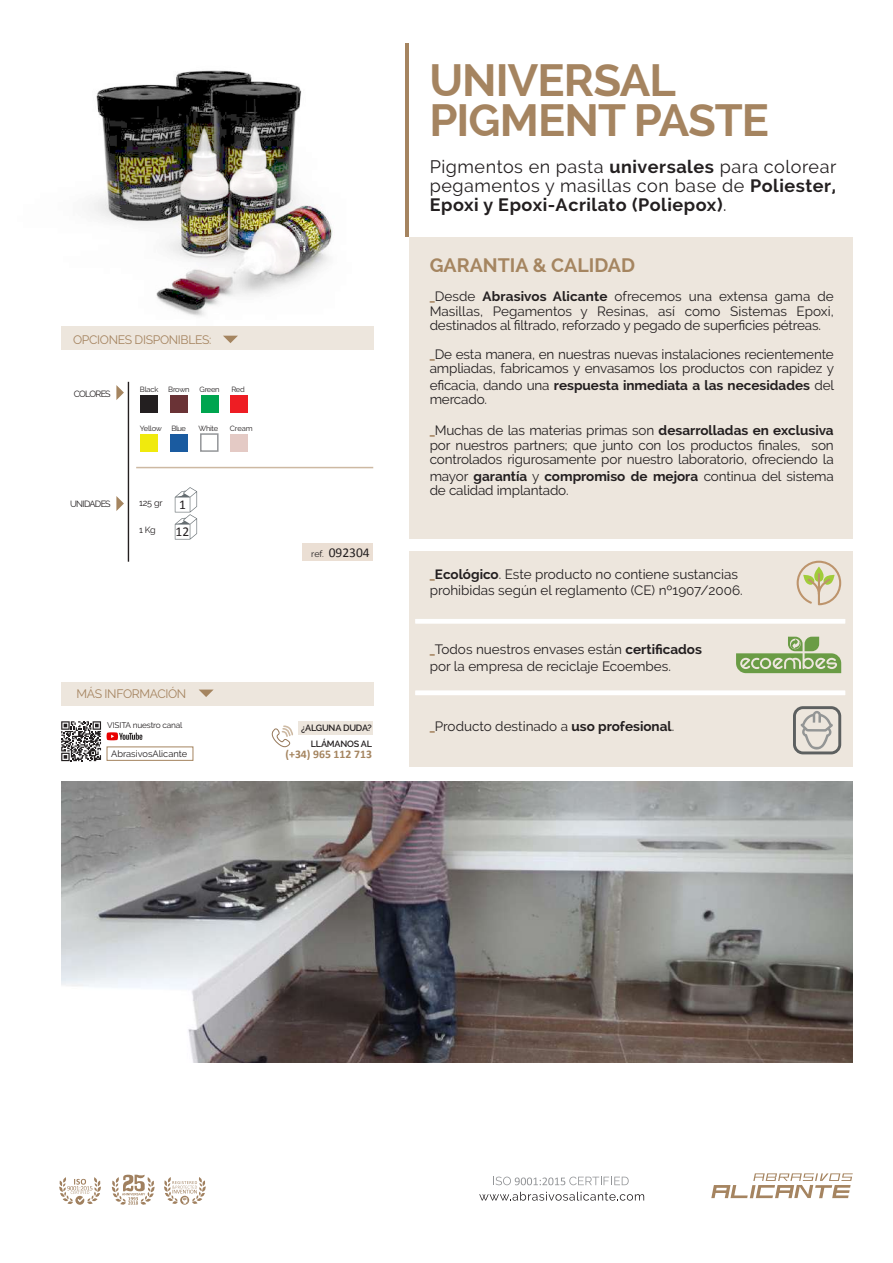
<style>
.page{position:relative;width:893px;height:1263px;background:#fff}
.page>*{position:absolute;margin:0;border:0;box-sizing:border-box;transform-origin:0 0}
.t1{font:700 45.3px/39.6px "Raleway";letter-spacing:-.02em;color:#a58460}
.t2{font:700 19.5px "Raleway";color:#a58560}
.t3{font:18px/19.2px "Raleway";letter-spacing:.03em;color:#231f20;text-align:justify}
.t4{font:13.5px/14.4px "Raleway";letter-spacing:-.01em;color:#231f20}
.t5{font:700 13.5px/14.4px "Raleway";color:#231f20}
.t6{font:13.5px "Calibri";color:#231f20}
.t7{font:12.15px "Raleway";letter-spacing:-.03em;color:#a58460}
.t8{font:700 11.7px "Calibri";color:#a58560}
.t9{font:9.3px "Raleway";color:#231f20}
.t10{font:9px "Raleway";letter-spacing:-.08em;color:#231f20}
.t11{font:600 9px/15.9px "Raleway";letter-spacing:-.02em;color:#231f20;text-align:right}
.t12{font:8.25px "Raleway";letter-spacing:-.02em;color:#231f20}
.t13{font:7.5px "Raleway";letter-spacing:-.03em;color:#231f20}
.s1{font-family:"Raleway";font-size:9px}
.s2{font-weight:700}
.s3{font-weight:700;color:#a58460}
.s4{font-weight:400}
</style>
<div class="page">
<img style="left:61px;top:70px;width:357px;height:276px">
<img style="left:61px;top:782px;width:792px;height:281px">
<div style="left:409px;top:552px;width:444px;height:215px;background:#ede6dd"></div>
<div style="left:409px;top:238px;width:444px;height:301px;background:#ede6dd"></div>
<hr style="left:405px;top:43px;width:4px;height:194px;background:#a58460">
<svg style="left:116px;top:496px;width:8px;height:15px"></svg>
<div style="left:61px;top:327px;width:312px;height:23px;background:#ede6dd"></div>
<hr style="left:415px;top:619px;width:430px;height:4px;background:#fff">
<hr style="left:415px;top:691px;width:430px;height:4px;background:#fff">
<div style="left:61px;top:682px;width:312px;height:23px;background:#ede6dd"></div>
<div style="left:299px;top:721px;width:74px;height:14px;background:#ede6dd"></div>
<svg style="left:271px;top:725px;width:22px;height:23px"></svg>
<div style="left:107px;top:747px;width:86px;height:14px;border:1px solid #a58560"></div>
<svg style="left:61px;top:721px;width:40px;height:40px"></svg>
<svg style="left:107px;top:732px;width:35px;height:8px"></svg>
<svg style="left:199px;top:690px;width:14px;height:7px"></svg>
<div style="left:303px;top:543px;width:70px;height:18px;background:#ebdfd4"></div>
<svg style="left:736px;top:637px;width:105px;height:36px"></svg>
<svg style="left:797px;top:561px;width:44px;height:44px"></svg>
<svg style="left:793px;top:706px;width:48px;height:48px"></svg>
<svg style="left:116px;top:385px;width:8px;height:15px"></svg>
<hr style="left:128px;top:382px;width:1px;height:180px;background:#231f20">
<hr style="left:136px;top:467px;width:237px;height:1px;background:#cdb9a2">
<svg style="left:223px;top:336px;width:15px;height:7px"></svg>
<svg style="left:175px;top:487px;width:22px;height:53px"></svg>
<div style="left:141px;top:396px;width:17px;height:17px;background:#231f20"></div>
<div style="left:200px;top:433px;width:19px;height:19px;border:2px solid #939598"></div>
<div style="left:141px;top:434px;width:17px;height:17px;background:#f0ea0d"></div>
<div style="left:171px;top:396px;width:17px;height:17px;background:#6a3336"></div>
<div style="left:202px;top:396px;width:17px;height:17px;background:#00a54f"></div>
<div style="left:231px;top:396px;width:17px;height:17px;background:#ee1d23"></div>
<div style="left:231px;top:434px;width:17px;height:17px;background:#e4cac5"></div>
<div style="left:171px;top:434px;width:17px;height:17px;background:#1a5ba0"></div>
<svg style="left:711px;top:1173px;width:142px;height:25px"></svg>
<svg style="left:493px;top:1177px;width:136px;height:8px"></svg>
<svg style="left:479px;top:1192px;width:165px;height:9px"></svg>
<svg style="left:164px;top:1177px;width:42px;height:28px"></svg>
<svg style="left:111px;top:1175px;width:44px;height:30px"></svg>
<svg style="left:59px;top:1177px;width:42px;height:28px"></svg>
<p class="t7" style="left:73px;top:332px;width:140px">OPCIONES DISPONIBLES:</p>
<p class="t10" style="left:74px;top:388px;width:38px">COLORES</p>
<p class="t10" style="left:70px;top:499px;width:42px">UNIDADES</p>
<p class="t13" style="left:140px;top:385px;width:20px">Black</p>
<p class="t13" style="left:168px;top:385px;width:23px">Brown</p>
<p class="t13" style="left:200px;top:385px;width:22px">Green</p>
<p class="t13" style="left:231px;top:385px;width:15px">Red</p>
<p class="t13" style="left:140px;top:424px;width:23px">Yellow</p>
<p class="t13" style="left:171px;top:424px;width:16px">Blue</p>
<p class="t13" style="left:198px;top:424px;width:21px">White</p>
<p class="t13" style="left:230px;top:424px;width:25px">Cream</p>
<p class="t6" style="left:179px;top:496px;width:8px">1</p>
<p class="t10" style="left:139px;top:498px;width:25px">125 gr</p>
<p class="t10" style="left:139px;top:525px;width:18px">1 Kg</p>
<p class="t6" style="left:176px;top:523px;width:15px">12</p>
<p class="t6" style="left:311px;top:544px;width:60px"><span class="s1">ref.</span> 092304</p>
<p class="t7" style="left:77px;top:686px;width:111px">MÁS INFORMACIÓN</p>
<p class="t12" style="left:107px;top:721px;width:77px">VISITA nuestro canal</p>
<p class="t9" style="left:111px;top:748px;width:78px">AbrasivosAlicante</p>
<p class="t11" style="left:301px;top:720px;width:72px">¿ALGUNA DUDA?<br>LLÁMANOS AL</p>
<p class="t8" style="left:286px;top:746px;width:88px">(+34) 965 112 713</p>
<h1 class="t1" style="left:429px;top:61px;width:341px">UNIVERSAL<br>PIGMENT PASTE</h1>
<h3 class="t3" style="left:430px;top:157px;width:408px">Pigmentos en pasta <span class="s2">universales</span> para colorear pegamentos y masillas con base de <span class="s2">Poliester, Epoxi y Epoxi-Acrilato (Poliepox)</span>.</h3>
<h2 class="t2" style="left:430px;top:254px;width:207px">GARANTIA &amp; CALIDAD</h2>
<p class="t4" style="left:430px;top:289px;width:406px;text-align:justify"><span class="s3">_</span>Desde <span class="s2">Abrasivos Alicante</span> ofrecemos una extensa gama de Masillas, Pegamentos y Resinas, así como Sistemas Epoxi, destinados al filtrado, reforzado y pegado de superficies pétreas.</p>
<p class="t4" style="left:430px;top:347px;width:406px"><span class="s3">_</span>De esta manera, en nuestras nuevas instalaciones recientemente ampliadas, fabricamos y envasamos los productos con rapidez y</p>
<p class="t5" style="left:430px;top:378px;width:406px"><span class="s4">eficacia, dando una</span> respuesta inmediata a las necesidades <span class="s4">del mercado.</span></p>
<p class="t4" style="left:430px;top:423px;width:406px;text-align:justify"><span class="s3">_</span>Muchas de las materias primas son <span class="s2">desarrolladas en exclusiva </span>por nuestros partners; que junto con los productos finales, son controlados rigurosamente por nuestro laboratorio, ofreciendo la</p>
<p class="t4" style="left:430px;top:469px;width:406px">mayor <span class="s2">garantía</span> y <span class="s2">compromiso de mejora</span> continua del sistema de calidad implantado.</p>
<p class="t4" style="left:430px;top:565px;width:315px;line-height:16.5px"><span class="s3">_</span><span class="s2">Ecológico</span>. Este producto no contiene sustancias prohibidas según el reglamento (CE) nº1907/2006.</p>
<p class="t4" style="left:430px;top:641px;width:274px;line-height:16.5px"><span class="s3">_</span>Todos nuestros envases están <span class="s2">certificados </span>por la empresa de reciclaje Ecoembes.</p>
<p class="t4" style="left:430px;top:719px;width:246px"><span class="s3">_</span>Producto destinado a <span class="s2">uso profesional</span>.</p>
</div>
